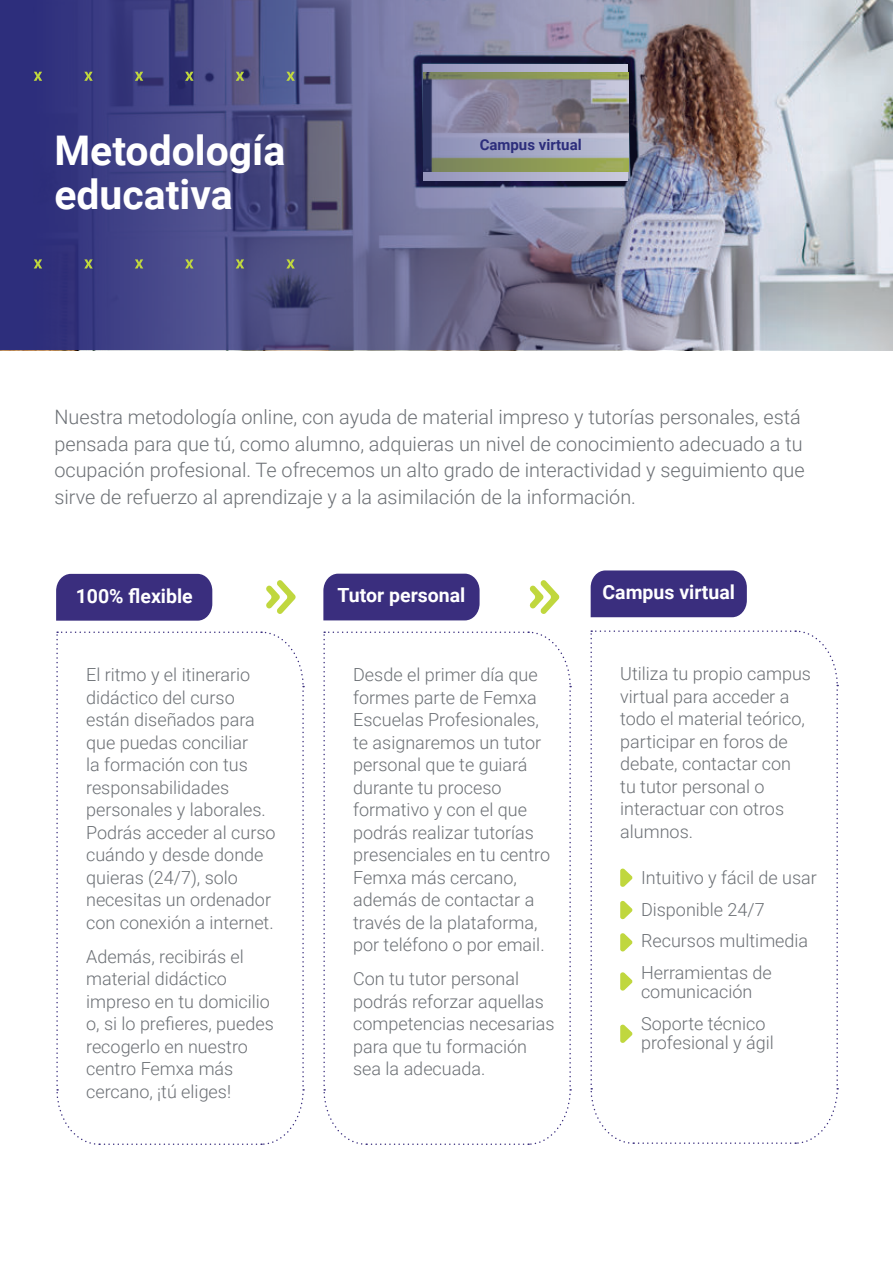
<style>
.page{position:relative;width:893px;height:1263px;background:#fff}
.page>*{position:absolute;margin:0;border:0;box-sizing:border-box;transform-origin:0 0}
.t1{font:700 40.95px "Roboto";color:#fff}
.t2{font:300 19.8px/26.4px "Roboto";color:#6c7075}
.t3{font:700 19.5px "Roboto";color:#fff}
.t4{font:300 18px/22.5px "Roboto";color:#6c7075}
.t5{font:700 15px "Roboto";color:#2d2e7c}
</style>
<div class="page">
<svg style="left:56px;top:631px;width:249px;height:514px"></svg>
<svg style="left:323px;top:631px;width:249px;height:514px"></svg>
<img style="left:0;top:0;width:893px;height:350px">
<svg style="left:34px;top:259px;width:8px;height:9px"></svg>
<svg style="left:84px;top:259px;width:9px;height:9px"></svg>
<svg style="left:135px;top:259px;width:8px;height:9px"></svg>
<svg style="left:185px;top:259px;width:9px;height:9px"></svg>
<svg style="left:236px;top:259px;width:8px;height:9px"></svg>
<svg style="left:286px;top:259px;width:9px;height:9px"></svg>
<svg style="left:34px;top:72px;width:8px;height:9px"></svg>
<svg style="left:84px;top:72px;width:9px;height:9px"></svg>
<svg style="left:135px;top:72px;width:8px;height:9px"></svg>
<svg style="left:185px;top:72px;width:9px;height:9px"></svg>
<svg style="left:236px;top:72px;width:8px;height:9px"></svg>
<svg style="left:286px;top:72px;width:9px;height:9px"></svg>
<div style="left:56px;top:574px;width:156px;height:47px;background:#3a2e7e"></div>
<div style="left:323px;top:574px;width:157px;height:46px;background:#3a2e7e"></div>
<div style="left:591px;top:570px;width:156px;height:47px;background:#3a2e7e"></div>
<svg style="left:266px;top:580px;width:30px;height:34px"></svg>
<svg style="left:529px;top:580px;width:30px;height:34px"></svg>
<svg style="left:590px;top:630px;width:249px;height:514px"></svg>
<h1 class="t1" style="left:54px;top:121px;width:232px">Metodología</h1>
<p class="t5" style="left:480px;top:139px;width:104px">Campus virtual</p>
<h1 class="t1" style="left:54px;top:178px;width:180px">educativa</h1>
<p class="t2" style="left:54px;top:403px;width:752px">Nuestra metodología online, con ayuda de material impreso y tutorías personales, está pensada para que tú, como alumno, adquieras un nivel de conocimiento adecuado a tu ocupación profesional. Te ofrecemos un alto grado de interactividad y seguimiento que sirve de refuerzo al aprendizaje y a la asimilación de la información.</p>
<p class="t3" style="left:76px;top:582px;width:119px">100% flexible</p>
<p class="t3" style="left:338px;top:582px;width:129px">Tutor personal</p>
<p class="t3" style="left:602px;top:584px;width:134px">Campus virtual</p>
<p class="t4" style="left:86px;top:663px;width:191px">El ritmo y el itinerario didáctico del curso están diseñados para que puedas conciliar<br>la formación con tus responsabilidades personales y laborales.<br>Podrás acceder al curso cuándo y desde donde quieras (24/7), solo necesitas un ordenador con conexión a internet.</p>
<p class="t4" style="left:86px;top:944px;width:189px">Además, recibirás el material didáctico impreso en tu domicilio o, si lo prefieres, puedes recogerlo en nuestro centro Femxa más cercano, ¡tú eliges!</p>
<p class="t4" style="left:353px;top:663px;width:199px">Desde el primer día que formes parte de Femxa<br>Escuelas Profesionales, te asignaremos un tutor personal que te guiará durante tu proceso formativo y con el que podrás realizar tutorías presenciales en tu centro<br>Femxa más cercano, además de contactar a través de la plataforma, por teléfono o por email.</p>
<p class="t4" style="left:353px;top:967px;width:203px">Con tu tutor personal podrás reforzar aquellas competencias necesarias para que tu formación sea la adecuada.</p>
<p class="t4" style="left:620px;top:662px;width:192px">Utiliza tu propio campus virtual para acceder a todo el material teórico, participar en foros de debate, contactar con tu tutor personal o interactuar con otros alumnos.</p>
<p class="t4" style="left:641px;top:861px;width:177px;line-height:31.5px">Intuitivo y fácil de usar<br>Disponible 24/7<br>Recursos multimedia<br>Herramientas de</p>
<p class="t4" style="left:641px;top:975px;width:126px;line-height:31.5px">comunicación<br>Soporte técnico</p>
<p class="t4" style="left:641px;top:1031px;width:134px">profesional y ágil</p>
</div>
